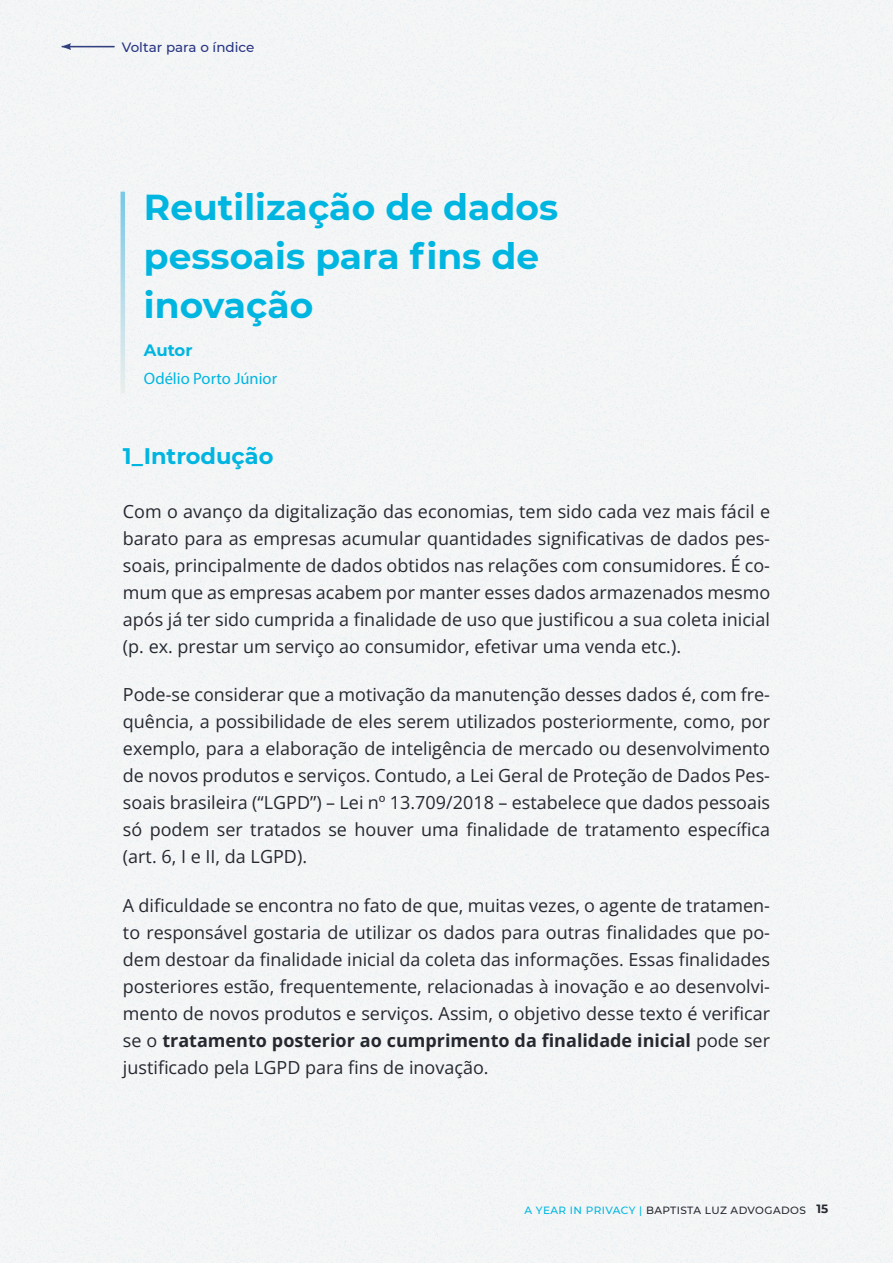
<style>
.page{position:relative;width:893px;height:1263px;background:#fff}
.page>*{position:absolute;margin:0;border:0;box-sizing:border-box;transform-origin:0 0}
.t1{font:700 36px/49.2px "Montserrat";color:#00b6e0}
.t2{font:700 22.5px "Montserrat";color:#00b5e0}
.t3{font:800 18px/27px "Open Sans";color:#262830;text-align:justify}
.t4{font:16.5px "Myriad Pro";color:#00b6e0}
.t5{font:700 16.5px "Montserrat";letter-spacing:-.005em;color:#00b6e0}
.t6{font:500 13.5px "Montserrat";color:#283583}
.t7{font:500 10.5px "Montserrat";letter-spacing:.04em;color:#262830}
.s1{color:#00b6e0}
.s2{font-weight:700;font-size:12px}
</style>
<div class="page">
<div style="left:0;top:0;width:733px;height:1263px;background:#f4f5f6"></div>
<div style="left:733px;top:0;width:160px;height:1263px;background:#f4f5f6"></div>
<div style="left:0;top:0;width:347px;height:144px;background:#f4f5f6"></div>
<svg style="left:62px;top:43px;width:9px;height:7px"></svg>
<hr style="left:62px;top:46px;width:52px;height:1px;background:#334080">
<svg style="left:121px;top:192px;width:4px;height:201px"></svg>
<p class="t6" style="left:122px;top:38px;width:134px">Voltar para o índice</p>
<h1 class="t1" style="left:144px;top:181px;width:416px">Reutilização de dados pessoais para fins de inovação</h1>
<p class="t5" style="left:144px;top:338px;width:50px">Autor</p>
<p class="t4" style="left:144px;top:369px;width:135px">Odélio Porto Júnior</p>
<p class="t2" style="left:123px;top:440px;width:152px">1_Introdução</p>
<p class="t3" style="left:123px;top:498px;width:649px">Com o avanço da digitalização das economias, tem sido cada vez mais fácil e barato para as empresas acumular quantidades significativas de dados pes&shy;soais, principalmente de dados obtidos nas relações com consumidores. É co&shy;mum que as empresas acabem por manter esses dados armazenados mesmo após já ter sido cumprida a finalidade de uso que justificou a sua coleta inicial (p. ex. prestar um serviço ao consumidor, efetivar uma venda etc.).</p>
<p class="t3" style="left:123px;top:681px;width:649px">Pode-se considerar que a motivação da manutenção desses dados é, com fre&shy;quência, a possibilidade de eles serem utilizados posteriormente, como, por exemplo, para a elaboração de inteligência de mercado ou desenvolvimento de novos produtos e serviços. Contudo, a Lei Geral de Proteção de Dados Pes&shy;soais brasileira (“LGPD”) – Lei nº 13.709/2018 – estabelece que dados pessoais só podem ser tratados se houver uma finalidade de tratamento específica (art. 6, I e II, da LGPD).</p>
<p class="t3" style="left:123px;top:891px;width:649px">A dificuldade se encontra no fato de que, muitas vezes, o agente de tratamen&shy;to responsável gostaria de utilizar os dados para outras finalidades que po&shy;dem destoar da finalidade inicial da coleta das informações. Essas finalidades posteriores estão, frequentemente, relacionadas à inovação e ao desenvolvi&shy;mento de novos produtos e serviços. Assim, o objetivo desse texto é verificar se o tratamento posterior ao cumprimento da finalidade inicial pode ser justificado pela LGPD para fins de inovação.</p>
<p class="t7" style="left:525px;top:1203px;width:305px"><span class="s1">A YEAR IN PRIVACY |</span> BAPTISTA LUZ ADVOGADOS <span class="s2">15</span></p>
</div>
